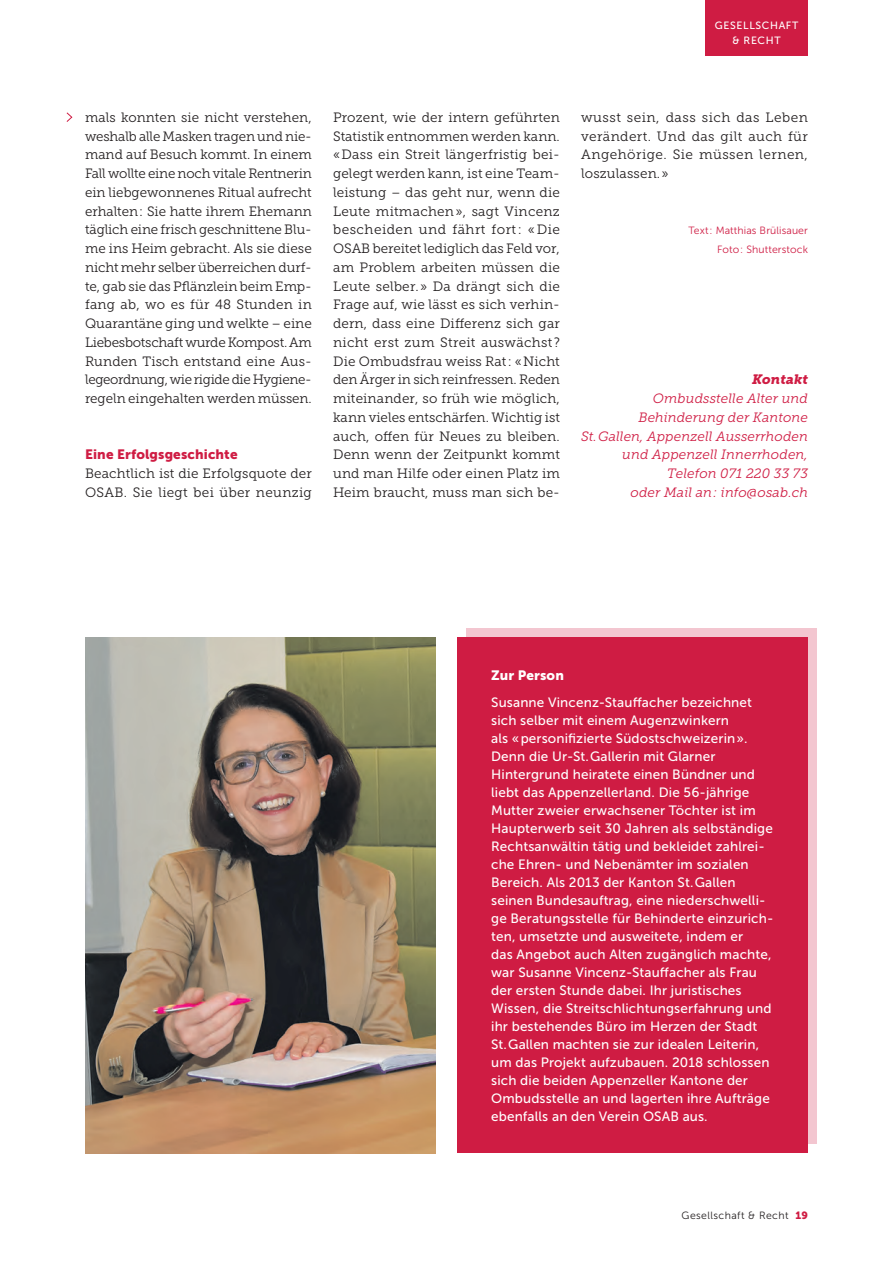
<style>
.page{position:relative;width:893px;height:1263px;background:#fff}
.page>*{position:absolute;margin:0;border:0;box-sizing:border-box;transform-origin:0 0}
.Grundtext{font:13.5px/18.8px "Museo Slab 300";letter-spacing:.01em;color:#231f20;text-align:justify}
.Box_Grundtext{font:13.5px/18px "Museo Sans 500";letter-spacing:.01em;color:#fff}
.Grundtext-2{font:italic 13.5px/18.8px "Museo Slab 300";letter-spacing:.01em;color:#cf1c43;text-align:right}
.Zwischentitel{font:13.5px "Museo Sans 900";letter-spacing:.01em;color:#cf1c43}
.Box_Titel{font:13.5px "Museo Sans 900";letter-spacing:.01em;color:#fff}
.Grundtext-3{font:italic 13.5px "Museo Slab 900";letter-spacing:.01em;color:#cf1c43}
.Autor{font:10.5px/18.8px "Museo Sans 300";letter-spacing:.01em;color:#cf1c43;text-align:right}
.t1{font:10.5px "Museo Sans 300";letter-spacing:.04em;color:#231f20}
.t2{font:10.5px/15px "Museo Sans 500";letter-spacing:.06em;color:#fff;text-align:center}
.s1{font-family:"Museo Sans 900";color:#cf1c43}
</style>
<div class="page">
<div style="left:705px;top:0;width:103px;height:56px;background:#cf1c43"></div>
<img style="left:85px;top:638px;width:351px;height:515px">
<svg style="left:66px;top:112px;width:7px;height:10px"></svg>
<div style="left:466px;top:628px;width:351px;height:516px;background:#f3c6d0"></div>
<div style="left:457px;top:638px;width:351px;height:515px;background:#cf1c43"></div>
<p class="t2" style="left:715px;top:17px;width:85px">GESELLSCHAFT &amp; RECHT</p>
<p class="Grundtext" style="left:85px;top:108px;width:228px">mals konnten sie nicht verstehen, weshalb alle Masken tragen und nie&shy;mand auf Besuch kommt. In einem Fall wollte eine noch vitale Rentnerin ein liebgewonnenes Ritual aufrecht erhalten: Sie hatte ihrem Ehemann täglich eine frisch geschnittene Blu&shy;me ins Heim gebracht. Als sie diese nicht mehr selber überreichen durf&shy;te, gab sie das Pflänzlein beim Emp&shy;fang ab, wo es für 48 Stunden in Quarantäne ging und welkte – eine Liebesbotschaft wurde Kompost. Am Runden Tisch entstand eine Aus&shy;legeordnung, wie rigide die Hygiene&shy;regeln eingehalten werden müssen.</p>
<p class="Zwischentitel" style="left:85px;top:447px;width:154px">Eine Erfolgsgeschichte</p>
<p class="Grundtext" style="left:85px;top:464px;width:228px">Beachtlich ist die Erfolgsquote der<br>OSAB. Sie liegt bei über neunzig</p>
<p class="Grundtext" style="left:333px;top:108px;width:228px">Prozent, wie der intern geführten Statistik entnommen werden kann. «Dass ein Streit längerfristig bei&shy;gelegt werden kann, ist eine Team&shy;leistung – das geht nur, wenn die Leute mitmachen», sagt Vincenz bescheiden und fährt fort: «Die OSAB bereitet lediglich das Feld vor, am Problem arbeiten müssen die Leute selber.» Da drängt sich die Frage auf, wie lässt es sich verhin&shy;dern, dass eine Differenz sich gar nicht erst zum Streit auswächst?<br>Die Ombudsfrau weiss Rat: «Nicht den Ärger in sich reinfressen. Reden miteinander, so früh wie möglich, kann vieles entschärfen. Wichtig ist auch, offen für Neues zu bleiben.<br>Denn wenn der Zeitpunkt kommt und man Hilfe oder einen Platz im Heim braucht, muss man sich be-</p>
<p class="Grundtext" style="left:581px;top:108px;width:228px">wusst sein, dass sich das Leben verändert. Und das gilt auch für Angehörige. Sie müssen lernen, loszulassen.»</p>
<p class="Autor" style="left:689px;top:221px;width:121px">Text: Matthias Brülisauer<br>Foto: Shutterstock</p>
<p class="Grundtext-3" style="left:752px;top:372px;width:57px">Kontakt</p>
<p class="Grundtext-2" style="left:581px;top:389px;width:228px">Ombudsstelle Alter und<br>Behinderung der Kantone<br>St.Gallen, Appenzell Ausserrhoden und Appenzell Innerrhoden,<br>Telefon 071 220 33 73<br>oder Mail an: info@osab.ch</p>
<p class="Box_Titel" style="left:491px;top:668px;width:74px">Zur Person</p>
<p class="Box_Grundtext" style="left:491px;top:693px;width:284px">Susanne Vincenz-Stauffacher bezeichnet sich selber mit einem Augenzwinkern<br>als «personifizierte Südostschweizerin».<br>Denn die Ur-St.Gallerin mit Glarner Hintergrund heiratete einen Bündner und liebt das Appenzellerland. Die 56-jährige Mutter zweier erwachsener Töchter ist im Haupterwerb seit 30 Jahren als selbständige Rechtsanwältin tätig und bekleidet zahlrei&shy;che Ehren- und Nebenämter im sozialen Bereich. Als 2013 der Kanton St.Gallen seinen Bundesauftrag, eine niederschwelli&shy;ge Beratungsstelle für Behinderte einzurich&shy;ten, umsetzte und ausweitete, indem er<br>das Angebot auch Alten zugänglich machte, war Susanne Vincenz-Stauffacher als Frau der ersten Stunde dabei. Ihr juristisches Wissen, die Streitschlichtungserfahrung und ihr bestehendes Büro im Herzen der Stadt St.Gallen machten sie zur idealen Leiterin, um das Projekt aufzubauen. 2018 schlossen sich die beiden Appenzeller Kantone der Ombudsstelle an und lagerten ihre Aufträge ebenfalls an den Verein OSAB aus.</p>
<p class="t1" style="left:682px;top:1209px;width:128px">Gesellschaft &amp; Recht <span class="s1">19</span></p>
</div>
